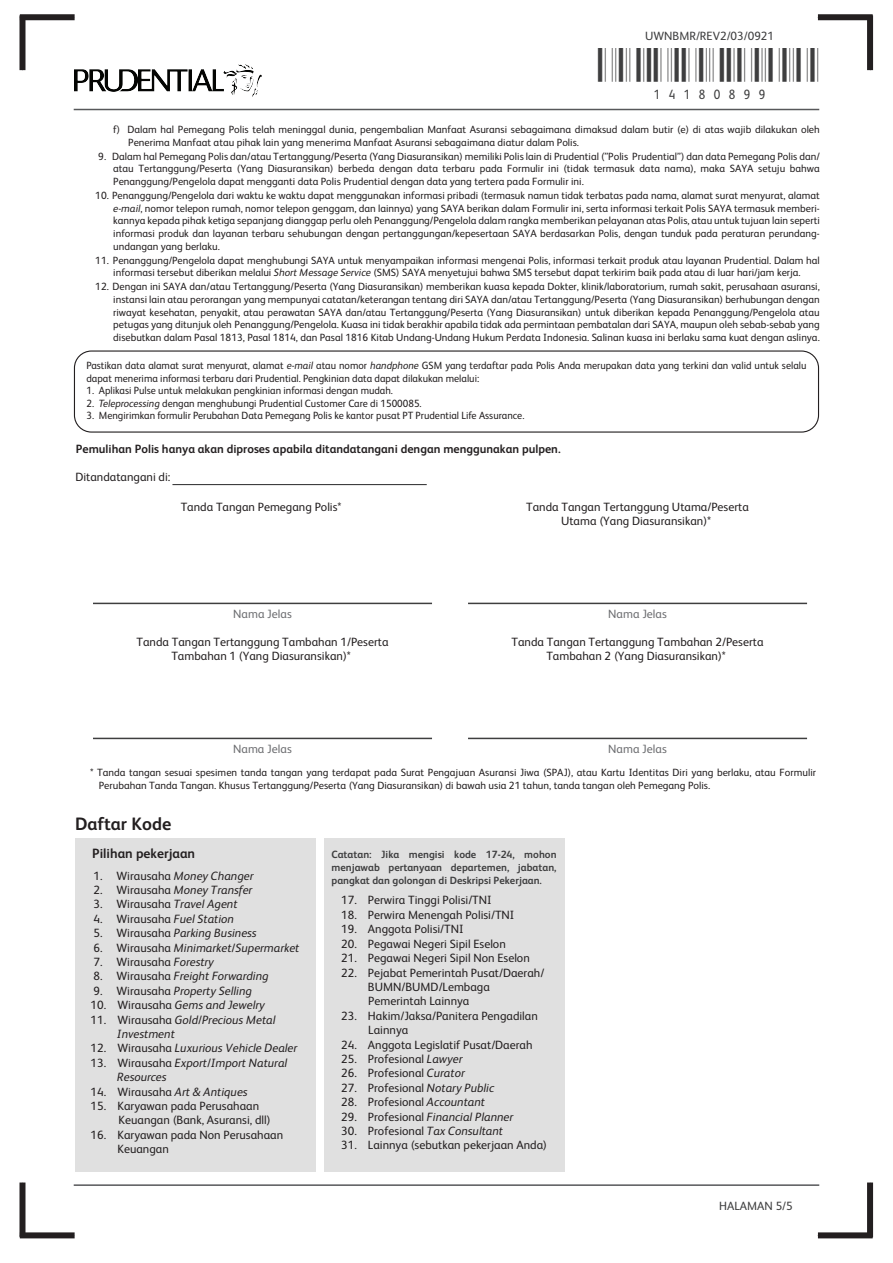
<style>
.page{position:relative;width:893px;height:1263px;background:#fff}
.page>*{position:absolute;margin:0;border:0;box-sizing:border-box;transform-origin:0 0}
.t1{font:33.75px "C39 P12 Dh Tt";color:#3e3e3f;scale:1.29 1}
.t2{font:700 18px "FS Albert Pro";color:#231f20}
.t3{font:700 13.5px "FS Albert Pro";color:#231f20}
.t4{font:13.5px "FS Albert Pro";color:#3e3e3f;scale:.89 1}
.t5{font:12px/14.4px "FS Albert Pro";color:#231f20}
.t6{font:italic 12px/14.4px "FS Albert Pro";color:#231f20}
.t7{font:700 12px "FS Albert Pro";color:#231f20}
.t8{font:12px "FS Albert Pro";color:#6c6d70}
.t9{font:12px "FS Albert Pro";color:#3e3e3f}
.t10{font:10.5px/12.6px "FS Albert Pro";color:#231f20}
.t11{font:700 10.5px/12.6px "FS Albert Pro";color:#3e3e3f;text-align:justify}
.s1{font-style:italic}
.s2{font-style:normal}
</style>
<div class="page">
<hr style="left:74px;top:109px;width:744px;height:1px;background:#57585a">
<hr style="left:94px;top:603px;width:337px;height:1px;background:#3e3e3f">
<hr style="left:173px;top:484px;width:253px;height:1px;background:#3e3e3f">
<hr style="left:469px;top:603px;width:337px;height:1px;background:#3e3e3f">
<hr style="left:94px;top:738px;width:337px;height:1px;background:#3e3e3f">
<hr style="left:469px;top:738px;width:337px;height:1px;background:#3e3e3f">
<div style="left:20px;top:14px;width:55px;height:6px;background:#231f20"></div>
<div style="left:818px;top:14px;width:55px;height:6px;background:#231f20"></div>
<div style="left:20px;top:15px;width:6px;height:55px;background:#231f20"></div>
<div style="left:867px;top:15px;width:6px;height:55px;background:#231f20"></div>
<div style="left:20px;top:1182px;width:6px;height:55px;background:#231f20"></div>
<div style="left:867px;top:1182px;width:6px;height:55px;background:#231f20"></div>
<div style="left:20px;top:1232px;width:55px;height:6px;background:#231f20"></div>
<div style="left:818px;top:1232px;width:55px;height:6px;background:#231f20"></div>
<img style="left:74px;top:65px;width:188px;height:31px">
<hr style="left:74px;top:1184px;width:744px;height:2px;background:#57585a">
<div style="left:75px;top:838px;width:240px;height:334px;background:#e0e0e0"></div>
<div style="left:324px;top:838px;width:240px;height:334px;background:#e0e0e0"></div>
<div style="left:74px;top:350px;width:745px;height:83px;border:1px solid #231f20;border-radius:17px"></div>
<p class="t9" style="left:645px;top:27px;width:131px">UWNBMR/REV2/03/0921</p>
<h1 class="t1" style="left:598px;top:48px;width:174px">14180899</h1>
<p class="t4" style="left:654px;top:85px;width:127px">1 4 1 8 0 8 9 9</p>
<p class="t10" style="left:128px;top:122px;width:693px;text-indent:-15px">f) Dalam hal Pemegang Polis telah meninggal dunia, pengembalian Manfaat Asuransi sebagaimana dimaksud dalam butir (e) di atas wajib dilakukan oleh<br>Penerima Manfaat atau pihak lain yang menerima Manfaat Asuransi sebagaimana diatur dalam Polis.</p>
<p class="t10" style="left:113px;top:149px;width:708px;text-align:justify;text-indent:-15px">9. Dalam hal Pemegang Polis dan/atau Tertanggung/Peserta (Yang Diasuransikan) memiliki Polis lain di Prudential (”Polis Prudential”) dan data Pemegang Polis dan/ atau Tertanggung/Peserta (Yang Diasuransikan) berbeda dengan data terbaru pada Formulir ini (tidak termasuk data nama), maka SAYA setuju bahwa Penanggung/Pengelola dapat mengganti data Polis Prudential dengan data yang tertera pada Formulir ini.</p>
<p class="t10" style="left:113px;top:188px;width:708px;text-align:justify;text-indent:-18px">10. Penanggung/Pengelola dari waktu ke waktu dapat menggunakan informasi pribadi (termasuk namun tidak terbatas pada nama, alamat surat menyurat, alamat <span class="s1">e-mail</span>, nomor telepon rumah, nomor telepon genggam, dan lainnya) yang SAYA berikan dalam Formulir ini, serta informasi terkait Polis SAYA termasuk memberi&shy;kannya kepada pihak ketiga sepanjang dianggap perlu oleh Penanggung/Pengelola dalam rangka memberikan pelayanan atas Polis, atau untuk tujuan lain seperti informasi produk dan layanan terbaru sehubungan dengan pertanggungan/kepesertaan SAYA berdasarkan Polis, dengan tunduk pada peraturan perundang&shy;undangan yang berlaku.</p>
<p class="t10" style="left:95px;top:253px;width:726px;text-align:center">11. Penanggung/Pengelola dapat menghubungi SAYA untuk menyampaikan informasi mengenai Polis, informasi terkait produk atau layanan Prudential. Dalam hal informasi tersebut diberikan melalui <span class="s1">Short Message Service</span> (SMS) SAYA menyetujui bahwa SMS tersebut dapat terkirim baik pada atau di luar hari/jam kerja.</p>
<p class="t10" style="left:113px;top:280px;width:708px;text-align:justify;text-indent:-18px">12. Dengan ini SAYA dan/atau Tertanggung/Peserta (Yang Diasuransikan) memberikan kuasa kepada Dokter, klinik/laboratorium, rumah sakit, perusahaan asuransi, instansi lain atau perorangan yang mempunyai catatan/keterangan tentang diri SAYA dan/atau Tertanggung/Peserta (Yang Diasuransikan) berhubungan dengan riwayat kesehatan, penyakit, atau perawatan SAYA dan/atau Tertanggung/Peserta (Yang Diasuransikan) untuk diberikan kepada Penanggung/Pengelola atau petugas yang ditunjuk oleh Penanggung/Pengelola. Kuasa ini tidak berakhir apabila tidak ada permintaan pembatalan dari SAYA, maupun oleh sebab-sebab yang disebutkan dalam Pasal 1813, Pasal 1814, dan Pasal 1816 Kitab Undang-Undang Hukum Perdata Indonesia. Salinan kuasa ini berlaku sama kuat dengan aslinya.</p>
<p class="t10" style="left:86px;top:358px;width:722px">Pastikan data alamat surat menyurat, alamat <span class="s1">e-mail</span> atau nomor <span class="s1">handphone</span> GSM yang terdaftar pada Polis Anda merupakan data yang terkini dan valid untuk selalu dapat menerima informasi terbaru dari Prudential. Pengkinian data dapat dilakukan melalui:</p>
<p class="t10" style="left:86px;top:383px;width:308px">1. Aplikasi Pulse untuk melakukan pengkinian informasi dengan mudah.</p>
<p class="t10" style="left:86px;top:396px;width:337px">2. <span class="s1">Teleprocessing</span> dengan menghubungi Prudential Customer Care di 1500085.</p>
<p class="t10" style="left:86px;top:409px;width:439px">3. Mengirimkan formulir Perubahan Data Pemegang Polis ke kantor pusat PT Prudential Life Assurance.</p>
<p class="t7" style="left:76px;top:440px;width:486px">Pemulihan Polis hanya akan diproses apabila ditandatangani dengan menggunakan pulpen.</p>
<p class="t5" style="left:75px;top:469px;width:97px">Ditandatangani di:</p>
<p class="t5" style="left:181px;top:499px;width:162px">Tanda Tangan Pemegang Polis*</p>
<p class="t5" style="left:526px;top:499px;width:224px;text-align:center">Tanda Tangan Tertanggung Utama/Peserta<br>Utama (Yang Diasuransikan)*</p>
<p class="t8" style="left:233px;top:605px;width:60px">Nama Jelas</p>
<p class="t8" style="left:608px;top:605px;width:60px">Nama Jelas</p>
<p class="t5" style="left:136px;top:634px;width:254px;text-align:center">Tanda Tangan Tertanggung Tambahan 1/Peserta<br>Tambahan 1 (Yang Diasuransikan)*</p>
<p class="t5" style="left:511px;top:634px;width:254px;text-align:center">Tanda Tangan Tertanggung Tambahan 2/Peserta<br>Tambahan 2 (Yang Diasuransikan)*</p>
<p class="t8" style="left:233px;top:740px;width:60px">Nama Jelas</p>
<p class="t8" style="left:608px;top:740px;width:60px">Nama Jelas</p>
<p class="t10" style="left:99px;top:766px;width:719px;text-indent:-9px">* Tanda tangan sesuai spesimen tanda tangan yang terdapat pada Surat Pengajuan Asuransi Jiwa (SPAJ), atau Kartu Identitas Diri yang berlaku, atau Formulir<br>Perubahan Tanda Tangan. Khusus Tertanggung/Peserta (Yang Diasuransikan) di bawah usia 21 tahun, tanda tangan oleh Pemegang Polis.</p>
<h2 class="t2" style="left:75px;top:811px;width:98px">Daftar Kode</h2>
<p class="t3" style="left:92px;top:843px;width:104px">Pilihan pekerjaan</p>
<p class="t6" style="left:93px;top:867px;width:161px"><span class="s2">1. Wirausaha</span> Money Changer</p>
<p class="t6" style="left:93px;top:882px;width:160px"><span class="s2">2. Wirausaha</span> Money Transfer</p>
<p class="t5" style="left:93px;top:896px;width:146px">3. Wirausaha <span class="s1">Travel Agent</span></p>
<p class="t5" style="left:93px;top:910px;width:142px">4. Wirausaha <span class="s1">Fuel Station</span></p>
<p class="t6" style="left:93px;top:925px;width:165px"><span class="s2">5. Wirausaha</span> Parking Business</p>
<p class="t6" style="left:93px;top:939px;width:208px"><span class="s2">6. Wirausaha</span> Minimarket<span class="s2">/</span>Supermarket</p>
<p class="t5" style="left:93px;top:954px;width:122px">7. Wirausaha <span class="s1">Forestry</span></p>
<p class="t6" style="left:93px;top:968px;width:177px"><span class="s2">8. Wirausaha</span> Freight Forwarding</p>
<p class="t6" style="left:93px;top:983px;width:160px"><span class="s2">9. Wirausaha</span> Property Selling</p>
<p class="t6" style="left:91px;top:997px;width:176px"><span class="s2">10. Wirausaha</span> Gems and Jewelry</p>
<p class="t6" style="left:117px;top:1011px;width:160px;text-indent:-27px"><span class="s2">11. Wirausaha</span> Gold<span class="s2">/</span>Precious Metal<br>Investment</p>
<p class="t6" style="left:91px;top:1040px;width:208px"><span class="s2">12. Wirausaha</span> Luxurious Vehicle Dealer</p>
<p class="t6" style="left:117px;top:1055px;width:172px;text-indent:-27px"><span class="s2">13. Wirausaha</span> Export<span class="s2">/</span>Import Natural<br>Resources</p>
<p class="t5" style="left:91px;top:1083px;width:158px">14. Wirausaha <span class="s1">Art &amp; Antiques</span></p>
<p class="t5" style="left:118px;top:1098px;width:154px;text-indent:-28px">15. Karyawan pada Perusahaan<br>Keuangan (Bank, Asuransi, dll)</p>
<p class="t5" style="left:117px;top:1126px;width:167px;text-indent:-27px">16. Karyawan pada Non Perusahaan<br>Keuangan</p>
<p class="t11" style="left:332px;top:848px;width:227px">Catatan: Jika mengisi kode 17-24, mohon menjawab pertanyaan departemen, jabatan, pangkat dan golongan di Deskripsi Pekerjaan.</p>
<p class="t5" style="left:341px;top:892px;width:152px">17. Perwira Tinggi Polisi/TNI</p>
<p class="t5" style="left:341px;top:907px;width:175px">18. Perwira Menengah Polisi/TNI</p>
<p class="t5" style="left:341px;top:921px;width:124px">19. Anggota Polisi/TNI</p>
<p class="t5" style="left:341px;top:935px;width:166px">20. Pegawai Negeri Sipil Eselon</p>
<p class="t5" style="left:341px;top:950px;width:190px">21. Pegawai Negeri Sipil Non Eselon</p>
<p class="t5" style="left:368px;top:964px;width:178px;text-indent:-27px">22. Pejabat Pemerintah Pusat/Daerah/<br>BUMN/BUMD/Lembaga<br>Pemerintah Lainnya</p>
<p class="t5" style="left:368px;top:1007px;width:171px;text-indent:-27px">23. Hakim/Jaksa/Panitera Pengadilan<br>Lainnya</p>
<p class="t5" style="left:341px;top:1036px;width:193px">24. Anggota Legislatif Pusat/Daerah</p>
<p class="t5" style="left:341px;top:1051px;width:123px">25. Profesional <span class="s1">Lawyer</span></p>
<p class="t5" style="left:341px;top:1065px;width:125px">26. Profesional <span class="s1">Curator</span></p>
<p class="t5" style="left:341px;top:1079px;width:155px">27. Profesional <span class="s1">Notary Public</span></p>
<p class="t5" style="left:341px;top:1094px;width:145px">28. Profesional <span class="s1">Accountant</span></p>
<p class="t6" style="left:341px;top:1108px;width:174px"><span class="s2">29. Profesional</span> Financial Planner</p>
<p class="t5" style="left:341px;top:1123px;width:163px">30. Profesional <span class="s1">Tax Consultant</span></p>
<p class="t5" style="left:341px;top:1137px;width:208px">31. Lainnya (sebutkan pekerjaan Anda)</p>
<p class="t9" style="left:719px;top:1198px;width:75px">HALAMAN 5/5</p>
</div>
